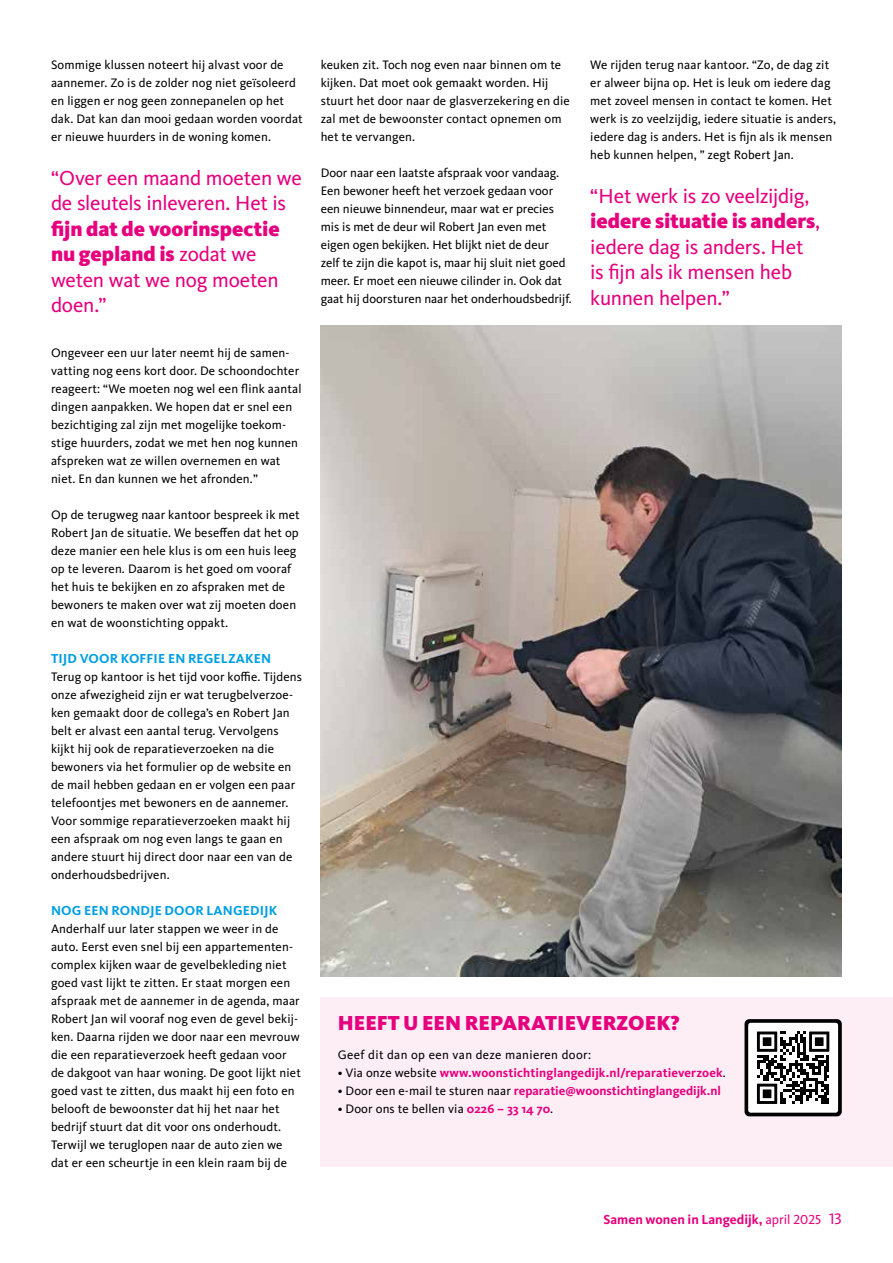
<style>
.page{position:relative;width:893px;height:1263px;background:#fff}
.page>*{position:absolute;margin:0;border:0;box-sizing:border-box;transform-origin:0 0}
.t1{font:21px/25.5px "Kievit Pro";letter-spacing:-.01em;color:#e6007d}
.t2{font:900 21px/25.5px "Kievit Pro";color:#e6007d}
.t3{font:700 13.5px "Kievit Pro";letter-spacing:.01em;color:#009fe3}
.t4{font:700 13.5px "Kievit Pro";color:#e6007d}
.t5{font:12.75px/18px "Kievit Pro";letter-spacing:.01em;color:#000}
.t6{font:700 12.75px "Kievit Pro";letter-spacing:.005em;color:#e6007d}
.t7{font:12.75px "Kievit Pro";letter-spacing:.03em;color:#000}
.s1{font-weight:400}
.s2{font-weight:900}
.s3{font-weight:400;color:#000}
.s4{font-weight:700;color:#e6007d}
.s5{font-weight:400;font-size:15.75px}
</style>
<div class="page">
<div style="left:321px;top:997px;width:572px;height:170px;background:#fdeef6"></div>
<svg style="left:744px;top:1019px;width:98px;height:98px;background:#909090"></svg>
<img style="left:321px;top:326px;width:521px;height:650px">
<p class="t5" style="left:51px;top:56px;width:253px">Sommige klussen noteert hij alvast voor de aannemer. Zo is de zolder nog niet geïsoleerd en liggen er nog geen zonnepanelen op het dak. Dat kan dan mooi gedaan worden voordat er nieuwe huurders in de woning komen.</p>
<h1 class="t1" style="left:51px;top:165px;width:252px">“Over een maand moeten we de sleutels inleveren. Het is</h1>
<h1 class="t2" style="left:51px;top:216px;width:230px">fijn dat de voorinspectie nu gepland is <span class="s1">zodat we weten wat we nog moeten doen.”</span></h1>
<p class="t5" style="left:51px;top:344px;width:252px">Ongeveer een uur later neemt hij de samen&shy;vatting nog eens kort door. De schoondochter reageert: “We moeten nog wel een flink aantal dingen aanpakken. We hopen dat er snel een bezichtiging zal zijn met mogelijke toekom&shy;stige huurders, zodat we met hen nog kunnen afspreken wat ze willen overnemen en wat niet. En dan kunnen we het afronden.”</p>
<p class="t5" style="left:51px;top:506px;width:250px">Op de terugweg naar kantoor bespreek ik met Robert Jan de situatie. We beseffen dat het op deze manier een hele klus is om een huis leeg op te leveren. Daarom is het goed om vooraf het huis te bekijken en zo afspraken met de bewoners te maken over wat zij moeten doen en wat de woonstichting oppakt.</p>
<p class="t3" style="left:51px;top:650px;width:221px">TIJD VOOR KOFFIE EN REGELZAKEN</p>
<p class="t5" style="left:51px;top:668px;width:253px">Terug op kantoor is het tijd voor koffie. Tijdens onze afwezigheid zijn er wat terugbelverzoe&shy;ken gemaakt door de collega’s en Robert Jan belt er alvast een aantal terug. Vervolgens kijkt hij ook de reparatieverzoeken na die bewoners via het formulier op de website en de mail hebben gedaan en er volgen een paar telefoontjes met bewoners en de aannemer.<br>Voor sommige reparatieverzoeken maakt hij een afspraak om nog even langs te gaan en andere stuurt hij direct door naar een van de onderhoudsbedrijven.</p>
<p class="t3" style="left:51px;top:902px;width:228px">NOG EEN RONDJE DOOR LANGEDIJK</p>
<p class="t5" style="left:51px;top:920px;width:251px">Anderhalf uur later stappen we weer in de auto. Eerst even snel bij een appartementen&shy;complex kijken waar de gevelbekleding niet goed vast lijkt te zitten. Er staat morgen een afspraak met de aannemer in de agenda, maar Robert Jan wil vooraf nog even de gevel bekij&shy;ken. Daarna rijden we door naar een mevrouw die een reparatieverzoek heeft gedaan voor de dakgoot van haar woning. De goot lijkt niet goed vast te zitten, dus maakt hij een foto en belooft de bewoonster dat hij het naar het bedrijf stuurt dat dit voor ons onderhoudt.<br>Terwijl we teruglopen naar de auto zien we dat er een scheurtje in een klein raam bij de</p>
<p class="t5" style="left:321px;top:56px;width:251px">keuken zit. Toch nog even naar binnen om te kijken. Dat moet ook gemaakt worden. Hij stuurt het door naar de glasverzekering en die zal met de bewoonster contact opnemen om het te vervangen.</p>
<p class="t5" style="left:321px;top:164px;width:253px">Door naar een laatste afspraak voor vandaag.<br>Een bewoner heeft het verzoek gedaan voor een nieuwe binnendeur, maar wat er precies mis is met de deur wil Robert Jan even met eigen ogen bekijken. Het blijkt niet de deur<br>zelf te zijn die kapot is, maar hij sluit niet goed meer. Er moet een nieuwe cilinder in. Ook dat gaat hij doorsturen naar het onderhoudsbedrijf.</p>
<p class="t5" style="left:590px;top:56px;width:247px">We rijden terug naar kantoor. “Zo, de dag zit er alweer bijna op. Het is leuk om iedere dag met zoveel mensen in contact te komen. Het werk is zo veelzijdig, iedere situatie is anders, iedere dag is anders. Het is fijn als ik mensen heb kunnen helpen, ” zegt Robert Jan.</p>
<h1 class="t1" style="left:590px;top:183px;width:231px">“Het werk is zo veelzijdig, <span class="s2">iedere situatie is anders</span>, iedere dag is anders. Het is fijn als ik mensen heb kunnen helpen.”</h1>
<h1 class="t2" style="left:338px;top:1010px;width:343px">HEEFT U EEN REPARATIEVERZOEK?</h1>
<p class="t7" style="left:338px;top:1047px;width:255px">Geef dit dan op een van deze manieren door:</p>
<p class="t6" style="left:338px;top:1065px;width:390px"><span class="s3">• Via onze website</span> www.woonstichtinglangedijk.nl/reparatieverzoek<span class="s3">.</span></p>
<p class="t6" style="left:338px;top:1083px;width:385px"><span class="s3">• Door een e-mail te sturen naar</span> reparatie@woonstichtinglangedijk.nl</p>
<p class="t5" style="left:338px;top:1100px;width:217px">• Door ons te bellen via <span class="s4">0226 – 33 14 70</span>.</p>
<p class="t4" style="left:604px;top:1211px;width:240px">Samen wonen in Langedijk, <span class="s1">april 2025</span> <span class="s5">13</span></p>
</div>
